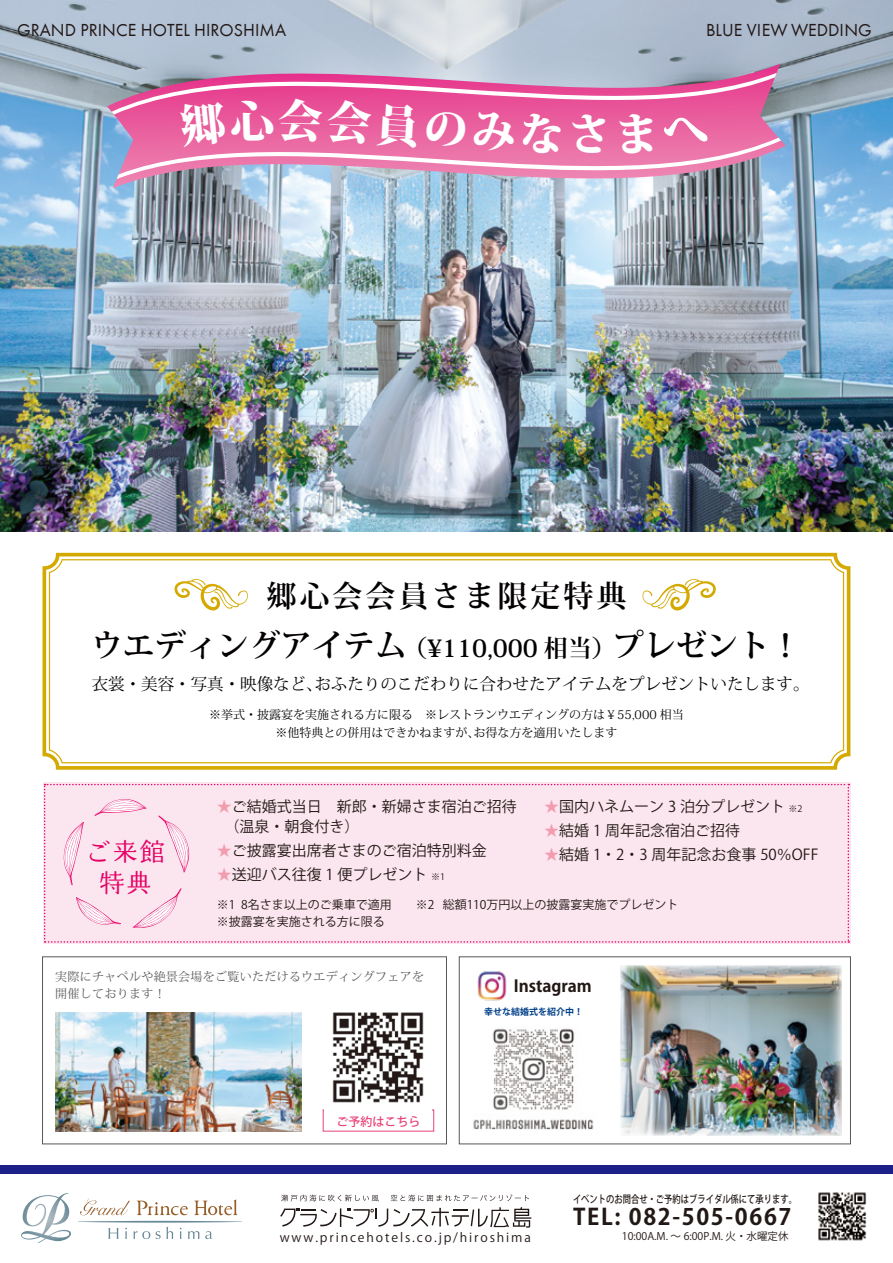
<style>
.page{position:relative;width:893px;height:1263px;background:#fff}
.page>*{position:absolute;margin:0;border:0;box-sizing:border-box;transform-origin:0 0}
.t1{font:800 45px "Koz Min Pro";color:#fff}
.t2{font:700 31.5px "Koz Min Pro";color:#040000}
.t3{font:700 30px "Koz Min Pro";letter-spacing:.1em;color:#040000}
.t4{font:25.5px/30.6px "Kinuta Marumin Yoshino Std N R";color:#e50065;text-align:center}
.t5{font:700 22.5px "Koz Go Pro";letter-spacing:.075em;color:#221815}
.t6{font:18px "Futura T";color:#221815}
.t7{font:16.5px "Koz Min Pro";color:#040000}
.t8{font:700 16.5px "Koz Go Pr 6 N";color:#221815}
.t9{font:15px/19.5px "Koz Go Pro";color:#221815}
.t10{font:12.45px "Koz Go Pro";letter-spacing:.15em;color:#221815}
.t11{font:12px/18px "Koz Min Pro";color:#040000;text-align:center}
.t12{font:12px/16.5px "Koz Go Pro";color:#221815}
.t13{font:12px/16.5px "Koz Min Pro";letter-spacing:.025em;color:#595757}
.t14{font:500 12px "Koz Go Pro";color:#e84478}
.t15{font:500 10.5px "Koz Go Pro";letter-spacing:-.005em;color:#221815;scale:.79 1}
.t16{font:10.5px "Koz Go Pro";color:#221815}
.t17{font:700 9px "Koz Go Pr 6 N";color:#003f8a}
.s1{font-size:24px}
.s2{color:#f19dae}
.s3{font-size:9px}
</style>
<div class="page">
<img style="left:0;top:0;width:893px;height:531px">
<div style="left:0;top:1165px;width:893px;height:9px;background:#1d2088"></div>
<svg style="left:281px;top:1194px;width:98px;height:7px"></svg>
<svg style="left:391px;top:1194px;width:138px;height:7px"></svg>
<svg style="left:280px;top:1207px;width:251px;height:20px"></svg>
<img style="left:818px;top:1192px;width:49px;height:49px">
<svg style="left:21px;top:1193px;width:50px;height:50px"></svg>
<svg style="left:80px;top:1198px;width:50px;height:17px"></svg>
<svg style="left:137px;top:1200px;width:51px;height:15px"></svg>
<svg style="left:194px;top:1199px;width:44px;height:16px"></svg>
<svg style="left:78px;top:1221px;width:164px;height:18px"></svg>
<svg style="left:43px;top:553px;width:807px;height:217px"></svg>
<svg style="left:49px;top:559px;width:795px;height:204px"></svg>
<svg style="left:112px;top:35px;width:665px;height:107px;background:#c5a2c2"></svg>
<svg style="left:117px;top:110px;width:664px;height:107px;background:#c3a2c0"></svg>
<div style="left:459px;top:956px;width:392px;height:188px;background:#fff;border:1px solid #595757"></div>
<div style="left:42px;top:956px;width:405px;height:188px;background:#fff;border:1px solid #595757"></div>
<svg style="left:43px;top:782px;width:807px;height:162px;background:#fae3ed"></svg>
<img style="left:477px;top:971px;width:30px;height:30px">
<img style="left:55px;top:1012px;width:247px;height:119px">
<img style="left:473px;top:1028px;width:121px;height:102px">
<img style="left:332px;top:1012px;width:92px;height:91px">
<svg style="left:642px;top:579px;width:74px;height:32px"></svg>
<svg style="left:174px;top:579px;width:74px;height:32px"></svg>
<div style="left:44px;top:784px;width:805px;height:159px;background:#fbe6ef"></div>
<img style="left:621px;top:965px;width:221px;height:170px">
<svg style="left:179px;top:98px;width:287px;height:50px;background:#e95b9c"></svg>
<svg style="left:473px;top:111px;width:42px;height:41px;background:#ea64a0"></svg>
<svg style="left:522px;top:112px;width:39px;height:41px;background:#ea66a1"></svg>
<svg style="left:619px;top:112px;width:35px;height:42px"></svg>
<svg style="left:663px;top:114px;width:45px;height:33px"></svg>
<p class="t6" style="left:17px;top:20px;width:271px">GRAND PRINCE HOTEL HIROSHIMA</p>
<h1 class="t1" style="left:567px;top:101px;width:47px">さ</h1>
<p class="t6" style="left:706px;top:20px;width:167px">BLUE VIEW WEDDING</p>
<h3 class="t3" style="left:266px;top:574px;width:362px">郷心会会員さま限定特典</h3>
<h2 class="t2" style="left:92px;top:622px;width:711px">ウエディングアイテム <span class="s1">（¥110,000 相当）</span>プレゼント！</h2>
<p class="t7" style="left:92px;top:672px;width:719px">衣裳・美容・写真・映像など、おふたりのこだわりに合わせたアイテムをプレゼントいたします。</p>
<h3 class="t4" style="left:86px;top:838px;width:81px">ご来館特典</h3>
<p class="t11" style="left:209px;top:705px;width:476px">※挙式・披露宴を実施される方に限る　※レストランウエディングの方は￥55,000 相当※他特典との併用はできかねますが、お得な方を適用いたします</p>
<p class="t9" style="left:544px;top:797px;width:260px"><span class="s2">★</span>国内ハネムーン 3 泊分プレゼント <span class="s3">※2</span></p>
<p class="t9" style="left:544px;top:821px;width:197px"><span class="s2">★</span>結婚 1 周年記念宿泊ご招待</p>
<p class="t9" style="left:544px;top:845px;width:276px"><span class="s2">★</span>結婚 1・2・3 周年記念お食事 50％OFF</p>
<p class="t12" style="left:217px;top:897px;width:463px">※1 8名さま以上のご乗車で適用　　※2 総額110万円以上の披露宴実施でプレゼント※披露宴を実施される方に限る</p>
<p class="t9" style="left:217px;top:797px;width:301px"><span class="s2">★</span>ご結婚式当日　新郎・新婦さま宿泊ご招待　（温泉・朝食付き）</p>
<p class="t9" style="left:217px;top:841px;width:271px"><span class="s2">★</span>ご披露宴出席者さまのご宿泊特別料金</p>
<p class="t9" style="left:217px;top:865px;width:230px"><span class="s2">★</span>送迎バス往復 1 便プレゼント <span class="s3">※1</span></p>
<p class="t13" style="left:55px;top:968px;width:370px">実際にチャペルや絶景会場をご覧いただけるウエディングフェアを開催しております！</p>
<p class="t14" style="left:336px;top:1114px;width:85px">ご予約はこちら</p>
<p class="t8" style="left:514px;top:977px;width:79px">Instagram</p>
<p class="t17" style="left:484px;top:1007px;width:100px">幸せな結婚式を紹介中！</p>
<p class="t15" style="left:573px;top:1192px;width:285px">イベントのお問合せ・ご予約はブライダル係にて承ります。</p>
<p class="t10" style="left:280px;top:1229px;width:253px">www.princehotels.co.jp/hiroshima</p>
<h3 class="t5" style="left:573px;top:1202px;width:220px">TEL: 082-505-0667</h3>
<p class="t16" style="left:622px;top:1229px;width:168px">10:00A.M. ～ 6:00P.M. 火・水曜定休</p>
</div>
